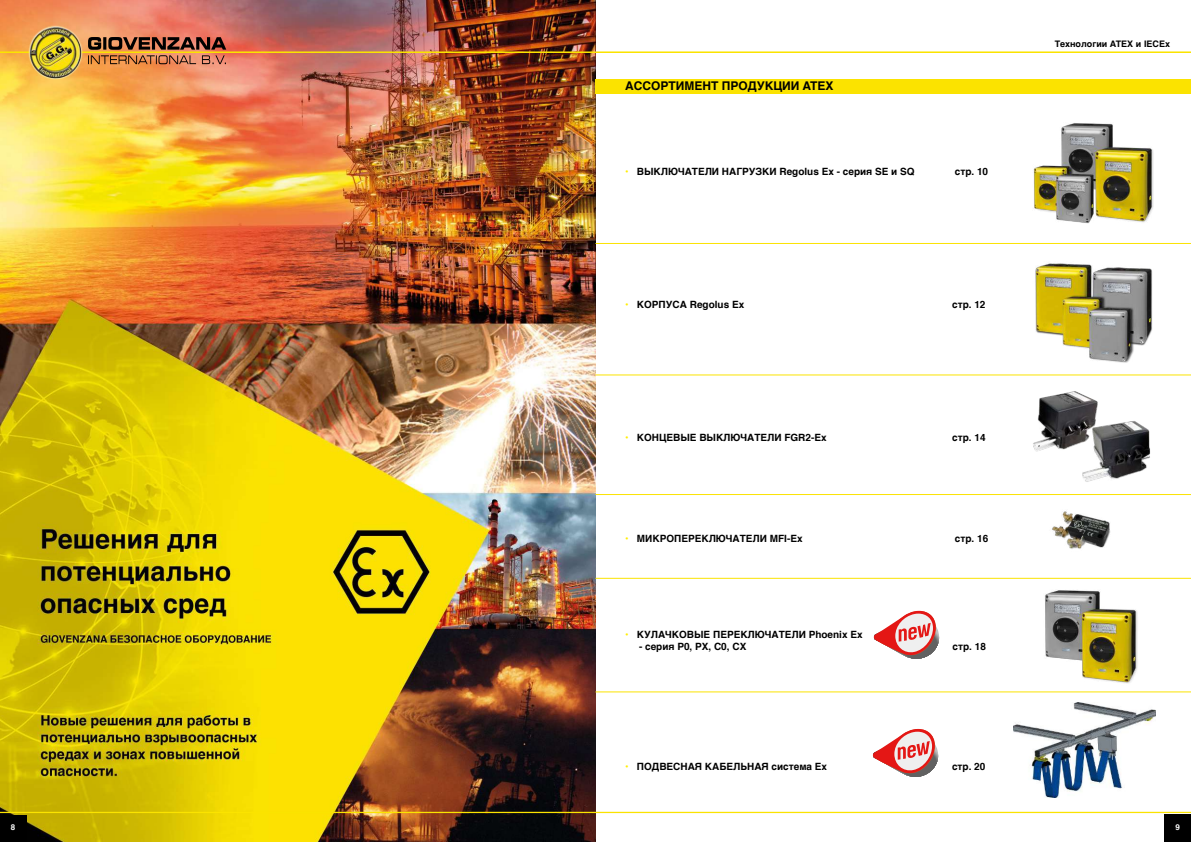
<style>
.page{position:relative;width:1191px;height:842px;background:#fff}
.page>*{position:absolute;margin:0;border:0;box-sizing:border-box;transform-origin:0 0}
.t1{font:700 12px "Helvetica";color:#000}
.t2{font:700 10px "Helvetica";color:#000}
.t3{font:700 9px "Helvetica";color:#000}
.t4{font:700 8px "Helvetica";color:#fff}
.s1{color:#fe0}
</style>
<div class="page">
<img style="left:0;top:0;width:595px;height:842px">
<svg style="left:0;top:812px;width:1191px;height:1px"></svg>
<div style="left:0;top:815px;width:27px;height:27px;background:#000"></div>
<div style="left:1164px;top:814px;width:27px;height:28px;background:#000"></div>
<img style="left:0;top:37px;width:1191px;height:27px">
<div style="left:595px;top:79px;width:596px;height:15px;background:#fbe300"></div>
<img style="left:28px;top:26px;width:54px;height:53px">
<hr style="left:595px;top:243px;width:596px;height:1px;background:#fbe300">
<hr style="left:595px;top:375px;width:596px;height:1px;background:#fbe300">
<hr style="left:595px;top:494px;width:596px;height:1px;background:#fbe300">
<hr style="left:595px;top:578px;width:596px;height:1px;background:#fbe300">
<hr style="left:595px;top:691px;width:596px;height:1px;background:#fbe300">
<img style="left:1033px;top:391px;width:65px;height:61px">
<img style="left:1081px;top:420px;width:69px;height:62px">
<img style="left:1052px;top:511px;width:59px;height:38px">
<img style="left:1033px;top:123px;width:121px;height:101px">
<img style="left:1035px;top:263px;width:117px;height:100px">
<img style="left:1045px;top:590px;width:93px;height:93px">
<img style="left:1013px;top:703px;width:142px;height:94px">
<svg style="left:874px;top:610px;width:65px;height:49px"></svg>
<svg style="left:873px;top:728px;width:65px;height:49px"></svg>
<p class="t1" style="left:625px;top:76px;width:210px">АССОРТИМЕНТ ПРОДУКЦИИ ATEX</p>
<p class="t2" style="left:625px;top:163px;width:291px"><span class="s1">•</span> ВЫКЛЮЧАТЕЛИ НАГРУЗКИ Regolus Ex - серия SE и SQ</p>
<p class="t2" style="left:954px;top:163px;width:35px">стр. 10</p>
<p class="t2" style="left:625px;top:296px;width:121px"><span class="s1">•</span> КОРПУСА Regolus Ex</p>
<p class="t2" style="left:952px;top:296px;width:35px">стр. 12</p>
<p class="t2" style="left:625px;top:429px;width:203px"><span class="s1">•</span> КОНЦЕВЫЕ ВЫКЛЮЧАТЕЛИ FGR2-Ex</p>
<p class="t2" style="left:952px;top:429px;width:35px">стр. 14</p>
<p class="t2" style="left:625px;top:530px;width:179px"><span class="s1">•</span> МИКРОПЕРЕКЛЮЧАТЕЛИ MFI-Ex</p>
<p class="t2" style="left:955px;top:530px;width:35px">стр. 16</p>
<p class="t2" style="left:625px;top:626px;width:239px"><span class="s1">•</span> КУЛАЧКОВЫЕ ПЕРЕКЛЮЧАТЕЛИ Phoenix Ex</p>
<p class="t2" style="left:639px;top:638px;width:109px">- серия P0, PX, C0, CX</p>
<p class="t2" style="left:952px;top:638px;width:35px">стр. 18</p>
<p class="t2" style="left:625px;top:758px;width:203px"><span class="s1">•</span> ПОДВЕСНАЯ КАБЕЛЬНАЯ система Ex</p>
<p class="t2" style="left:952px;top:758px;width:35px">стр. 20</p>
<p class="t3" style="left:1054px;top:36px;width:117px">Технологии ATEX и IECEx</p>
<p class="t4" style="left:11px;top:821px;width:6px">8</p>
<p class="t4" style="left:1175px;top:821px;width:6px">9</p>
</div>
